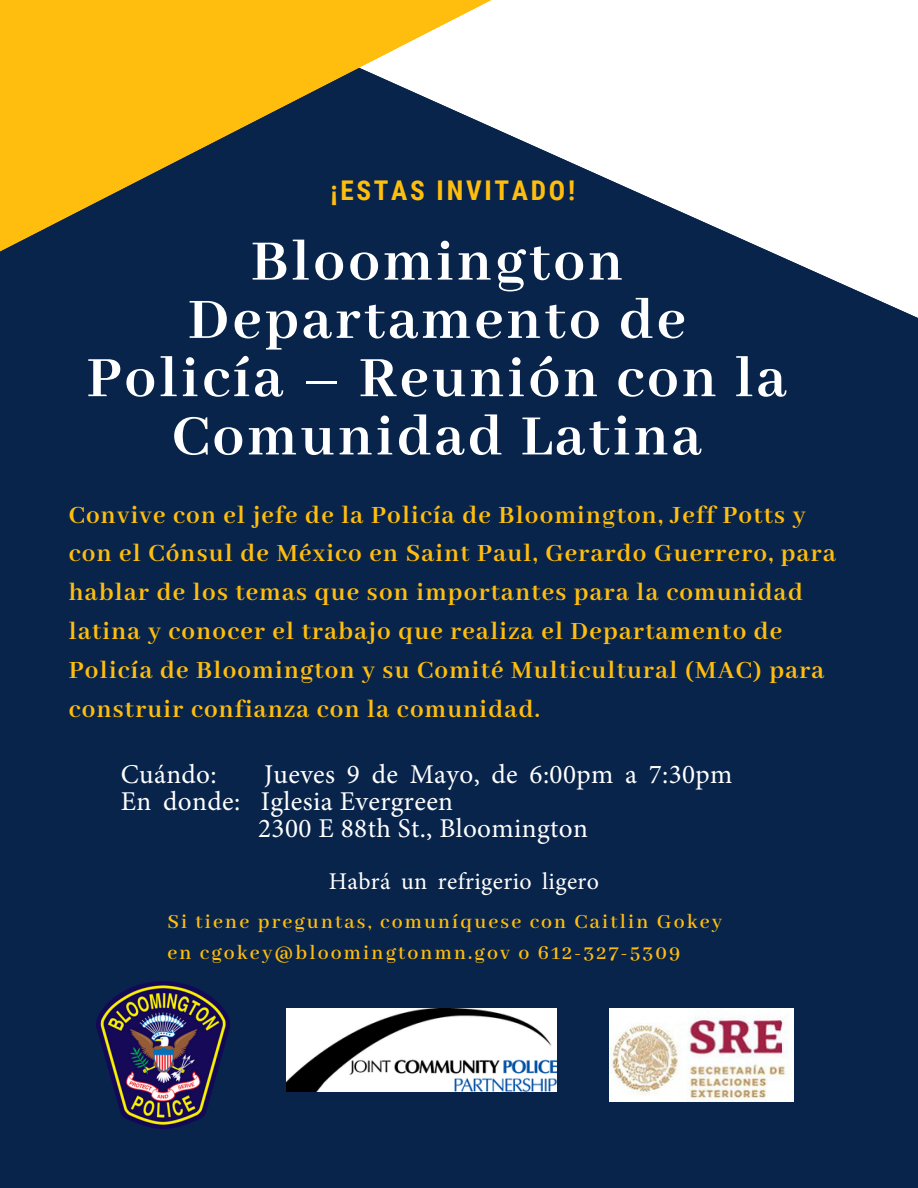
<style>
.page{position:relative;width:918px;height:1188px;background:#08244b}
.page>*{position:absolute;margin:0;border:0;box-sizing:border-box;transform-origin:0 0}
.t1{font:700 63px/58.3px "Abhaya Libre";letter-spacing:.05em;color:#fff;text-align:center}
.t2{font:27.15px "Minion Pro";letter-spacing:.015em;color:#fff}
.t3{font:700 27.15px "Roboto Condensed";letter-spacing:.1em;color:#ffbd0d}
.t4{font:700 27px/38.8px "Abhaya Libre";letter-spacing:.045em;color:#ffbd0d}
.t5{font:24px "Minion Pro";letter-spacing:.015em;color:#fff}
.t6{font:600 21.75px/30.6px "Abhaya Libre";letter-spacing:.095em;color:#ffbd0d}
</style>
<div class="page">
<svg style="left:492px;top:0;width:426px;height:318px;fill:#fff"></svg>
<svg style="left:0;top:0;width:492px;height:252px;fill:#ffbd0d"></svg>
<img style="left:286px;top:1009px;width:270px;height:82px">
<img style="left:96px;top:981px;width:133px;height:148px">
<img style="left:609px;top:1009px;width:185px;height:92px">
<p class="t3" style="left:330px;top:175px;width:246px">¡ESTAS INVITADO!</p>
<h1 class="t1" style="left:87px;top:235px;width:702px">Bloomington<br>Departamento de<br>Policía – Reunión con la<br>Comunidad Latina</h1>
<p class="t4" style="left:69px;top:496px;width:769px">Convive con el jefe de la Policía de Bloomington, Jeff Potts y con el Cónsul de México en Saint Paul, Gerardo Guerrero, para hablar de los temas que son importantes para la comunidad latina y conocer el trabajo que realiza el Departamento de Policía de Bloomington y su Comité Multicultural (MAC) para construir confianza con la comunidad.</p>
<p class="t2" style="left:121px;top:756px;width:97px">Cuándo:</p>
<p class="t2" style="left:264px;top:756px;width:470px">Jueves 9 de Mayo, de 6:00pm a 7:30pm</p>
<p class="t2" style="left:121px;top:783px;width:334px">En donde: Iglesia Evergreen</p>
<p class="t2" style="left:258px;top:810px;width:331px">2300 E 88th St., Bloomington</p>
<p class="t5" style="left:329px;top:865px;width:272px">Habrá un refrigerio ligero</p>
<p class="t6" style="left:167px;top:907px;width:556px">Si tiene preguntas, comuníquese con Caitlin Gokey en cgokey@bloomingtonmn.gov o 612-327-5309</p>
</div>
